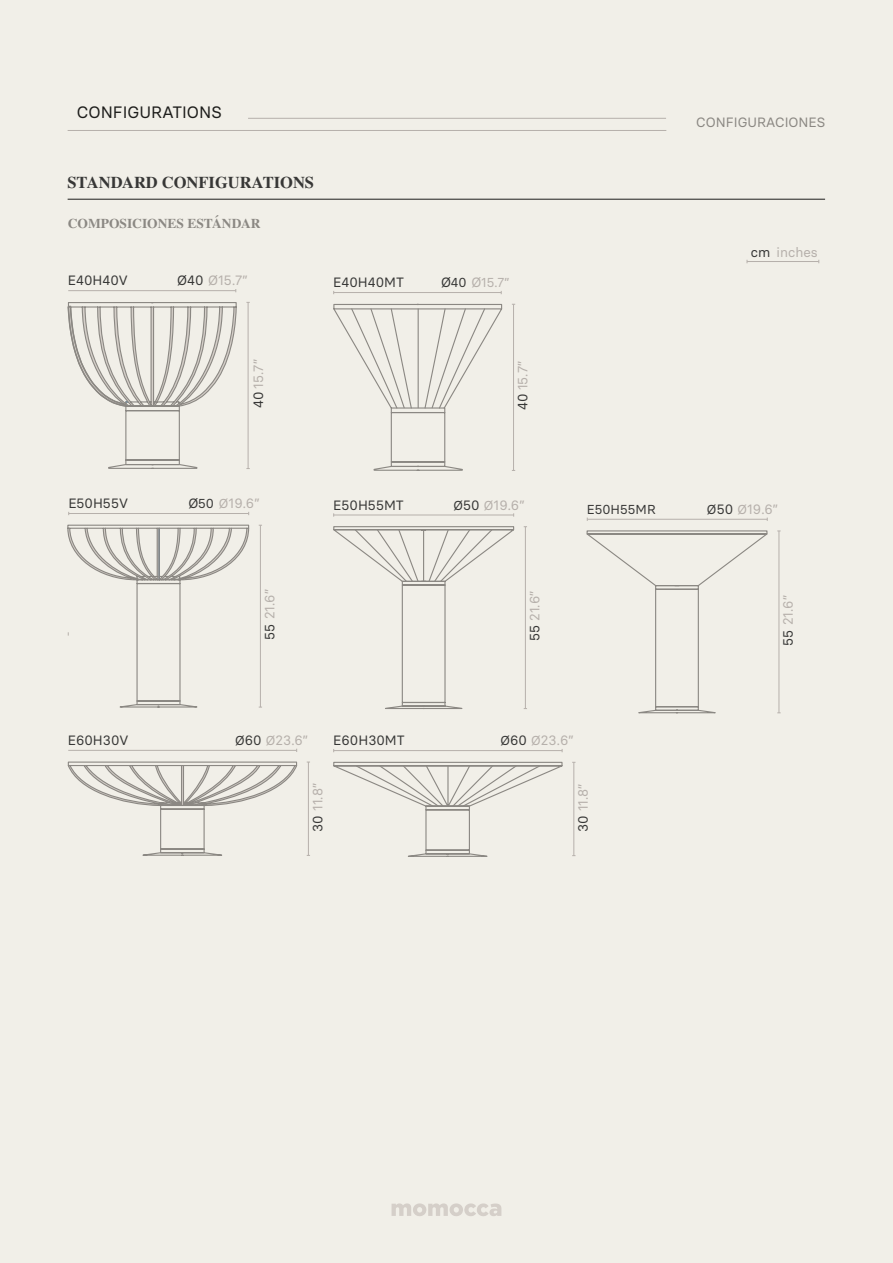
<style>
.page{position:relative;width:893px;height:1263px;background:#f1efe8}
.page>*{position:absolute;margin:0;border:0;box-sizing:border-box;transform-origin:0 0}
.t1{font:700 16.5px "STIX General";color:#373736}
.t2{font:16.5px "Basier Circle";color:#1d1d1b}
.t3{font:13.5px "Basier Circle";color:#b6b0ab}
.t4{font:13.5px "Basier Circle";color:#373736}
.t5{font:700 13.5px "STIX General";color:#8b8883}
.t6{font:13.5px "Basier Circle";color:#8b8883}
.t7{font:12.9px "Basier Circle";color:#b6b0ab}
.t8{font:12.9px "Basier Circle";color:#373736}
.s1{color:#373736}
.s2{font-size:13.5px;color:#373736}
.s3{font-size:13.5px}
.s4{font-size:12.9px;color:#373736}
.s5{font-size:12.9px}
</style>
<div class="page">
<p class="t2" style="left:77px;top:102px;width:147px">CONFIGURATIONS</p>
<p class="t1" style="left:68px;top:170px;width:248px">STANDARD CONFIGURATIONS</p>
<p class="t5" style="left:68px;top:213px;width:194px">COMPOSICIONES ESTÁNDAR</p>
<p class="t4" style="left:68px;top:272px;width:61px">E40H40V</p>
<p class="t3" style="left:177px;top:272px;width:72px"><span class="s1">Ø40</span> Ø15.7”</p>
<p class="t4" style="left:333px;top:274px;width:72px">E40H40MT</p>
<p class="t7" style="left:441px;top:275px;width:70px"><span class="s2">Ø</span><span class="s1">40</span> <span class="s3">Ø</span>15.7”</p>
<p class="t3" style="left:250px;top:408px;width:51px;rotate:-90deg"><span class="s1">40</span> 15.7”</p>
<p class="t3" style="left:514px;top:410px;width:50px;rotate:-90deg"><span class="s1">40</span> 15.7”</p>
<p class="t4" style="left:68px;top:495px;width:61px">E50H55V</p>
<p class="t3" style="left:188px;top:495px;width:73px"><span class="s1">Ø</span><span class="s4">50</span> <span class="s5">Ø</span>19.6”</p>
<p class="t3" style="left:261px;top:640px;width:52px;rotate:-90deg"><span class="s1">55</span> 21.6”</p>
<p class="t4" style="left:333px;top:496px;width:72px">E50H55MT</p>
<p class="t3" style="left:453px;top:496px;width:73px"><span class="s4">Ø</span><span class="s1">50</span> <span class="s5">Ø</span>19.6”</p>
<p class="t3" style="left:526px;top:641px;width:52px;rotate:-90deg"><span class="s1">55</span> 21.6”</p>
<p class="t6" style="left:696px;top:114px;width:131px">CONFIGURACIONES</p>
<p class="t3" style="left:751px;top:243px;width:68px"><span class="s1">cm</span> inches</p>
<p class="t8" style="left:587px;top:501px;width:70px">E50H55MR</p>
<p class="t3" style="left:707px;top:501px;width:73px"><span class="s4">Ø</span><span class="s1">50</span> <span class="s5">Ø</span>19.6”</p>
<p class="t3" style="left:780px;top:646px;width:52px;rotate:-90deg"><span class="s1">55</span> 21.6”</p>
<p class="t4" style="left:68px;top:732px;width:62px">E60H30V</p>
<p class="t3" style="left:235px;top:732px;width:75px"><span class="s4">Ø</span><span class="s1">60</span> <span class="s5">Ø</span>23.6”</p>
<p class="t4" style="left:333px;top:732px;width:73px">E60H30MT</p>
<p class="t3" style="left:500px;top:732px;width:75px"><span class="s4">Ø</span><span class="s1">60</span> <span class="s5">Ø</span>23.6”</p>
<p class="t3" style="left:309px;top:832px;width:50px;rotate:-90deg"><span class="s1">30</span> 11.8”</p>
<p class="t3" style="left:575px;top:832px;width:50px;rotate:-90deg"><span class="s1">30</span> 11.8”</p>
</div>
